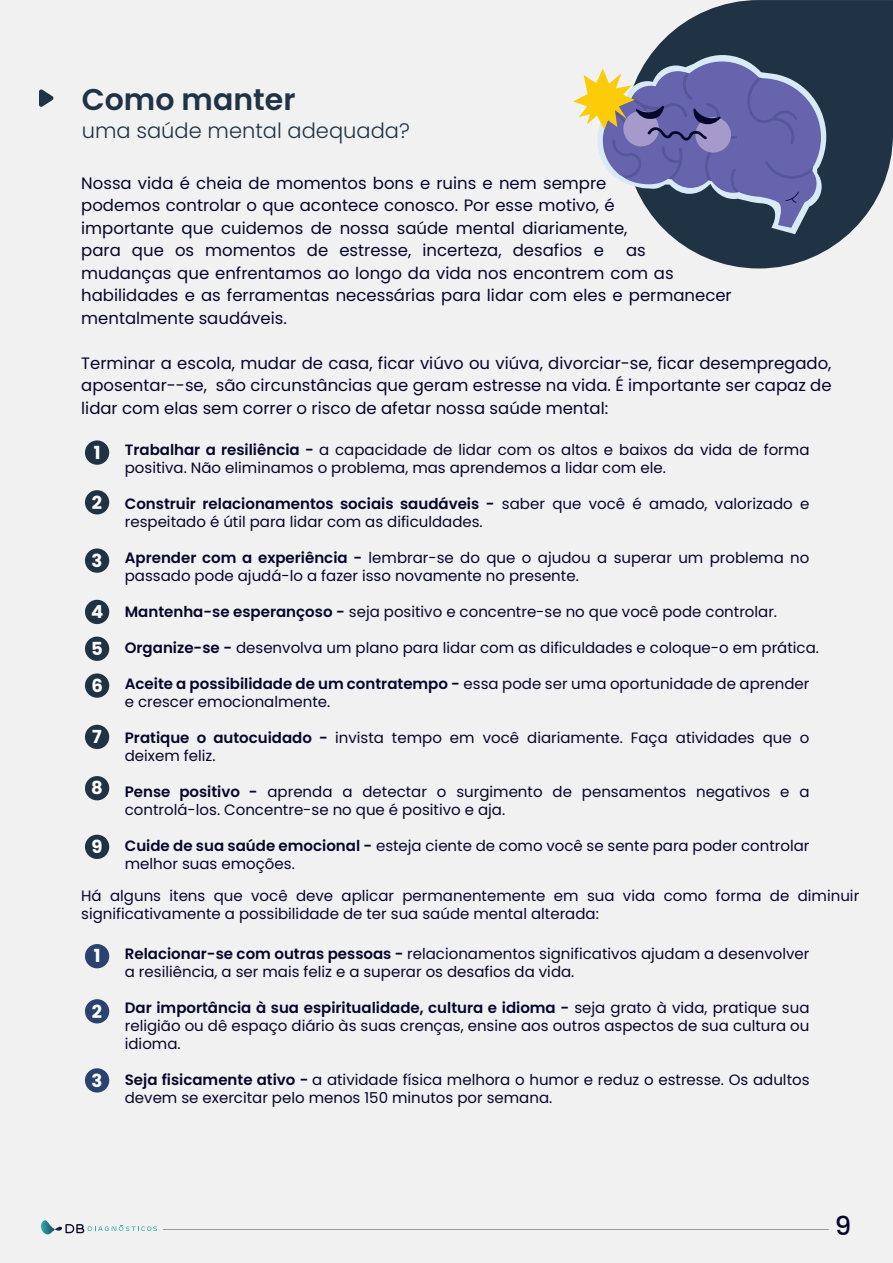
<style>
.page{position:relative;width:893px;height:1263px;background:#f1f1f1}
.page>*{position:absolute;margin:0;border:0;box-sizing:border-box;transform-origin:0 0}
.t1{font:600 30px "Poppins";color:#1f3344}
.t2{font:500 25.95px "Poppins";color:#05062b}
.t3{font:300 21px "Poppins";color:#1f3344}
.t4{font:700 18px/36.9px "Poppins";color:#fff;text-align:justify}
.t5{font:16.5px/22.5px "Poppins";color:#05062b}
.t6{font:15px/18px "Poppins";color:#05062b}
.s1{font-weight:600}
</style>
<div class="page">
<svg style="left:41px;top:1220px;width:116px;height:14px"></svg>
<svg style="left:163px;top:1229px;width:666px;height:1px"></svg>
<svg style="left:39px;top:89px;width:15px;height:18px"></svg>
<svg style="left:650px;top:0;width:243px;height:268px;fill:#1f3344"></svg>
<svg style="left:573px;top:55px;width:253px;height:179px"></svg>
<div style="left:85px;top:440px;width:24px;height:25px;background:#1f3344;border-radius:50%"></div>
<div style="left:85px;top:490px;width:24px;height:24px;background:#1f3344;border-radius:50%"></div>
<div style="left:85px;top:548px;width:24px;height:25px;background:#1f3344;border-radius:50%"></div>
<div style="left:85px;top:600px;width:24px;height:24px;background:#1f3344;border-radius:50%"></div>
<div style="left:85px;top:637px;width:24px;height:24px;background:#1f3344;border-radius:50%"></div>
<div style="left:85px;top:673px;width:24px;height:25px;background:#1f3344;border-radius:50%"></div>
<div style="left:85px;top:725px;width:24px;height:24px;background:#1f3344;border-radius:50%"></div>
<div style="left:85px;top:776px;width:24px;height:24px;background:#1f3344;border-radius:50%"></div>
<div style="left:85px;top:835px;width:24px;height:24px;background:#1f3344;border-radius:50%"></div>
<div style="left:85px;top:944px;width:24px;height:24px;background:#294270;border-radius:50%"></div>
<div style="left:85px;top:999px;width:24px;height:24px;background:#294270;border-radius:50%"></div>
<div style="left:85px;top:1068px;width:24px;height:24px;background:#294270;border-radius:50%"></div>
<h1 class="t1" style="left:82px;top:82px;width:215px">Como manter</h1>
<h3 class="t3" style="left:82px;top:118px;width:330px">uma saúde mental adequada?</h3>
<p class="t5" style="left:81px;top:172px;width:548px">Nossa vida é cheia de momentos bons e ruins e nem sempre podemos controlar o que acontece conosco. Por esse motivo, é importante que cuidemos de nossa saúde mental diariamente, para que os momentos de estresse, incerteza, desafios e</p>
<p class="t5" style="left:81px;top:239px;width:652px;text-indent:545px">as mudanças que enfrentamos ao longo da vida nos encontrem com as habilidades e as ferramentas necessárias para lidar com eles e permanecer mentalmente saudáveis.</p>
<p class="t5" style="left:81px;top:352px;width:752px;text-align:justify">Terminar a escola, mudar de casa, ficar viúvo ou viúva, divorciar-se, ficar desempregado, aposentar--se, são circunstâncias que geram estresse na vida. É importante ser capaz de lidar com elas sem correr o risco de afetar nossa saúde mental:</p>
<p class="t4" style="left:94px;top:434px;width:8px">1</p>
<p class="t4" style="left:92px;top:484px;width:12px">2</p>
<p class="t4" style="left:92px;top:542px;width:12px">3</p>
<p class="t4" style="left:91px;top:593px;width:14px">4<br>5<br>6</p>
<p class="t4" style="left:92px;top:718px;width:11px">7</p>
<p class="t4" style="left:91px;top:770px;width:13px">8</p>
<p class="t4" style="left:92px;top:828px;width:13px">9</p>
<p class="t6" style="left:125px;top:441px;width:686px"><span class="s1">Trabalhar a resiliência -</span> a capacidade de lidar com os altos e baixos da vida de forma positiva. Não eliminamos o problema, mas aprendemos a lidar com ele.</p>
<p class="t6" style="left:125px;top:495px;width:686px"><span class="s1">Construir relacionamentos sociais saudáveis -</span> saber que você é amado, valorizado e respeitado é útil para lidar com as dificuldades.</p>
<p class="t6" style="left:125px;top:549px;width:686px"><span class="s1">Aprender com a experiência -</span> lembrar-se do que o ajudou a superar um problema no passado pode ajudá-lo a fazer isso novamente no presente.</p>
<p class="t6" style="left:125px;top:603px;width:654px"><span class="s1">Mantenha-se esperançoso -</span> seja positivo e concentre-se no que você pode controlar.</p>
<p class="t6" style="left:125px;top:639px;width:696px"><span class="s1">Organize-se -</span> desenvolva um plano para lidar com as dificuldades e coloque-o em prática.</p>
<p class="t6" style="left:125px;top:675px;width:686px"><span class="s1">Aceite a possibilidade de um contratempo -</span> essa pode ser uma oportunidade de aprender e crescer emocionalmente.</p>
<p class="t6" style="left:125px;top:729px;width:686px"><span class="s1">Pratique o autocuidado -</span> invista tempo em você diariamente. Faça atividades que o deixem feliz.</p>
<p class="t6" style="left:125px;top:783px;width:686px"><span class="s1">Pense positivo -</span> aprenda a detectar o surgimento de pensamentos negativos e a controlá-los. Concentre-se no que é positivo e aja.</p>
<p class="t6" style="left:125px;top:837px;width:686px"><span class="s1">Cuide de sua saúde emocional -</span> esteja ciente de como você se sente para poder controlar melhor suas emoções.</p>
<p class="t6" style="left:81px;top:887px;width:779px">Há alguns itens que você deve aplicar permanentemente em sua vida como forma de diminuir significativamente a possibilidade de ter sua saúde mental alterada:</p>
<p class="t4" style="left:94px;top:938px;width:8px">1</p>
<p class="t4" style="left:92px;top:993px;width:12px">2</p>
<p class="t4" style="left:92px;top:1062px;width:12px">3</p>
<p class="t6" style="left:125px;top:945px;width:686px"><span class="s1">Relacionar-se com outras pessoas -</span> relacionamentos significativos ajudam a desenvolver a resiliência, a ser mais feliz e a superar os desafios da vida.</p>
<p class="t6" style="left:125px;top:999px;width:686px;text-align:justify"><span class="s1">Dar importância à sua espiritualidade, cultura e idioma -</span> seja grato à vida, pratique sua religião ou dê espaço diário às suas crenças, ensine aos outros aspectos de sua cultura ou idioma.</p>
<p class="t6" style="left:125px;top:1071px;width:686px"><span class="s1">Seja fisicamente ativo -</span> a atividade física melhora o humor e reduz o estresse. Os adultos devem se exercitar pelo menos 150 minutos por semana.</p>
<h2 class="t2" style="left:835px;top:1210px;width:18px">9</h2>
</div>
